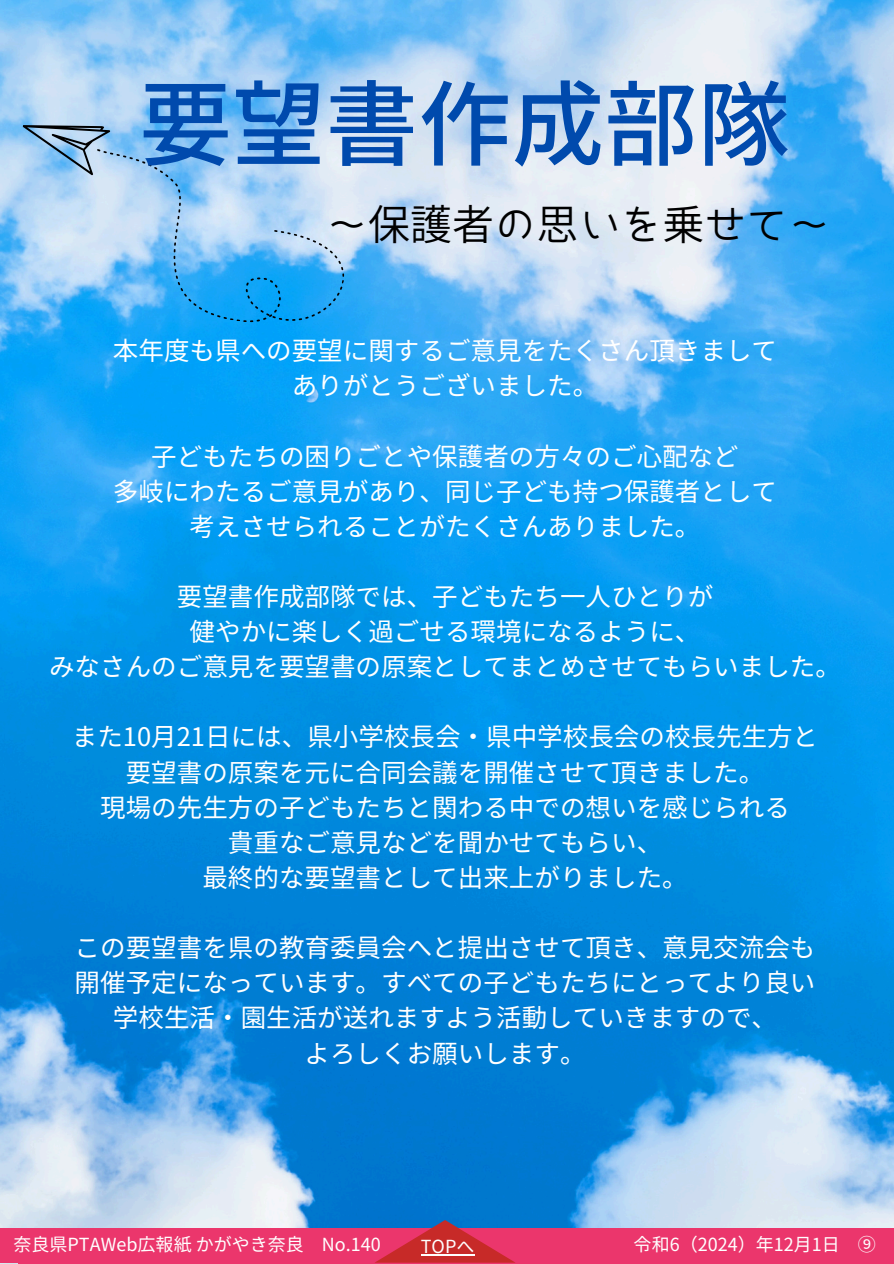
<style>
.page{position:relative;width:894px;height:1264px;background:#fff}
.page>*{position:absolute;margin:0;border:0;box-sizing:border-box;transform-origin:0 0}
.t1{font:500 93px "Noto Sans JP";color:#004aad}
.t2{font:42px "Bokutachino Gothic 2";color:#000}
.t3{font:25.5px/35.1px "Noto Sans JP";color:#fff;text-align:center}
.t4{font:18px "Noto Sans JP";color:#fff}
.t5{font:18px "Noto Sans JP";color:#fefefe}
</style>
<div class="page">
<img style="left:0;top:0;width:893px;height:1228px">
<svg style="left:0;top:115px;width:360px;height:220px;background:#84c5f3"></svg>
<div style="left:0;top:1228px;width:893px;height:35px;background:#eb366c"></div>
<svg style="left:374px;top:1219px;width:141px;height:43px"></svg>
<hr style="left:420px;top:1254px;width:54px;height:1px;background:#fefefe">
<h3 class="t1" style="left:139px;top:50px;width:652px">要望書作成部隊</h3>
<h3 class="t2" style="left:326px;top:203px;width:495px">～保護者の思いを乗せて～</h3>
<h1 class="t3" style="left:113px;top:332px;width:665px">本年度も県への要望に関するご意見をたくさん頂きましてありがとうございました。</h1>
<p class="t3" style="left:113px;top:437px;width:665px">子どもたちの困りごとや保護者の方々のご心配など<br>多岐にわたるご意見があり、同じ子ども持つ保護者として考えさせられることがたくさんありました。</p>
<h2 class="t3" style="left:49px;top:577px;width:793px">要望書作成部隊では、子どもたち一人ひとりが<br>健やかに楽しく過ごせる環境になるように、<br>みなさんのご意見を要望書の原案としてまとめさせてもらいました。</h2>
<h3 class="t3" style="left:72px;top:718px;width:747px">また10月 21日には、県小学校長会・県中学校長会の校長先生方と要望書の原案を元に合同会議を開催させて頂きました。<br>現場の先生方の子どもたちと関わる中での想いを感じられる<br>貴重なご意見などを聞かせてもらい、<br>最終的な要望書として出来上がりました。</h3>
<h3 class="t3" style="left:75px;top:928px;width:742px">この要望書を県の教育委員会へと提出させて頂き、意見交流会も開催予定になっています。すべての子どもたちにとってより良い学校生活・園生活が送れますよう活動していきますので、<br>よろしくお願いします。</h3>
<h3 class="t4" style="left:326px;top:1229px;width:56px">No140</h3>
<h4 class="t5" style="left:420px;top:1232px;width:55px">TOPへ</h4>
<p class="t4" style="left:633px;top:1229px;width:201px">令和6（2024）年12月 1日</p>
<p class="t4" style="left:857px;top:1229px;width:19px">⑨</p>
<h3 class="t4" style="left:18px;top:1229px;width:292px">奈良県PTAWeb広報紙かがやき奈良</h3>
<p class="t4" style="left:322px;top:1229px;width:65px">No..140</p>
<p class="t4" style="left:14px;top:1229px;width:292px">奈良県PTAWeb広報紙かがやき奈良</p>
</div>
